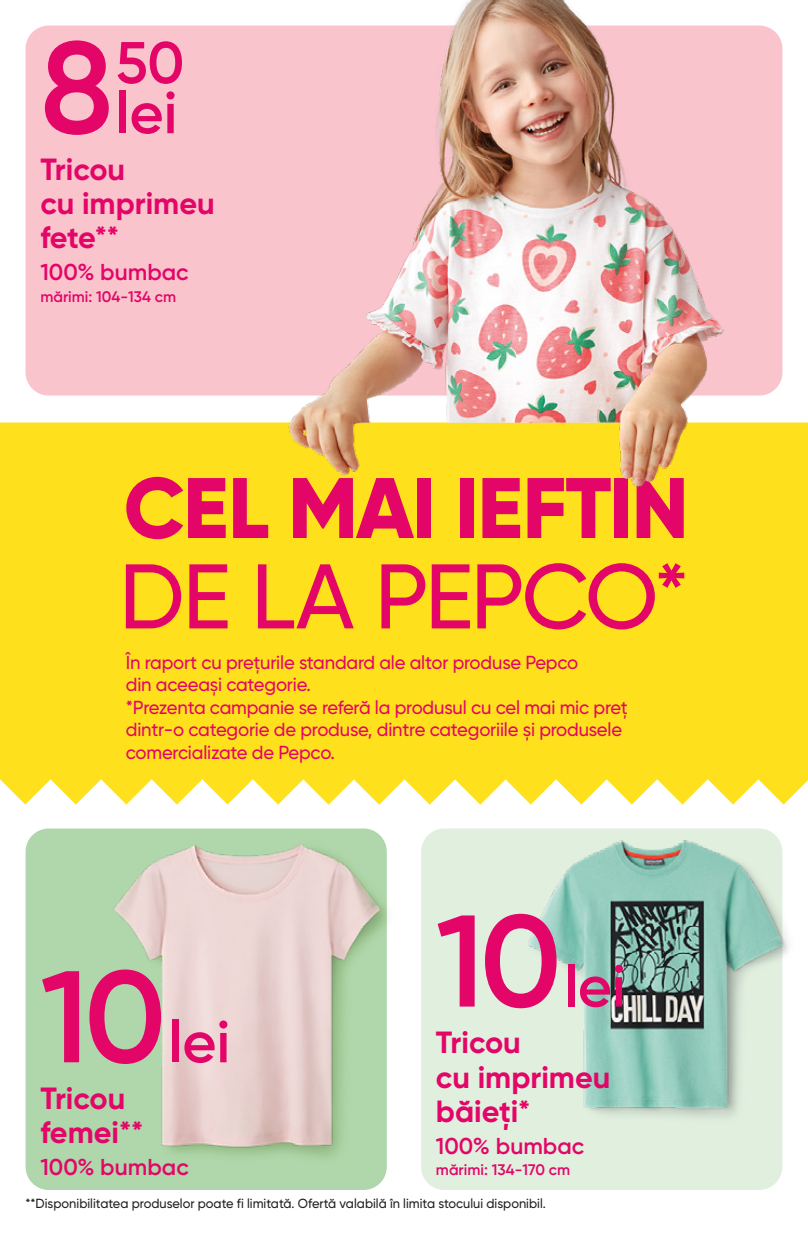
<style>
.page{position:relative;width:808px;height:1234px;background:#fff}
.page>*{position:absolute;margin:0;border:0;box-sizing:border-box;transform-origin:0 0}
.t1{font:500 91.35px "Gilroy";letter-spacing:-.03em;color:#e30567}
.t2{font:800 85.65px "Gilroy";letter-spacing:-.02em;color:#e30567}
.t3{font:600 58.65px/50.1px "Gilroy";color:#e30567;text-align:right}
.t4{font:700 30.6px/34.2px "Gilroy";color:#e30567}
.t5{font:600 22.95px "Gilroy";color:#e30567}
.t6{font:500 18.9px/22.6px "Gilroy";letter-spacing:-.01em;color:#e30567}
.t7{font:600 15.3px "Gilroy";color:#e30567}
.t8{font:500 13.2px "Gilroy";color:#231f20}
.s1{font-size:130.05px}
</style>
<div class="page">
<div style="left:421px;top:828px;width:361px;height:361px;background:#e1efdf;border-radius:23px"></div>
<div style="left:26px;top:828px;width:361px;height:361px;background:#b0d6ab;border-radius:23px"></div>
<div style="left:0;top:422px;width:808px;height:382px;background:#fee11c"></div>
<div style="left:26px;top:26px;width:756px;height:369px;background:#f9c4cc;border-radius:23px"></div>
<img style="left:509px;top:828px;width:280px;height:348px">
<img style="left:113px;top:833px;width:276px;height:349px">
<img style="left:0;top:353px;width:1px;height:424px">
<img style="left:272px;top:0;width:462px;height:489px">
<h3 class="t3" style="left:40px;top:37px;width:145px"><span class="s1">8</span>50 lei</h3>
<h3 class="t4" style="left:40px;top:152px;width:176px">Tricou<br>cu imprimeu fete**</h3>
<p class="t5" style="left:40px;top:258px;width:150px">100% bumbac</p>
<p class="t7" style="left:40px;top:287px;width:137px">mărimi: 104-134 cm</p>
<h2 class="t2" style="left:124px;top:454px;width:566px">CEL MAI IEFTIN</h2>
<h1 class="t1" style="left:119px;top:540px;width:572px">DE LA PEPCO*</h1>
<p class="t6" style="left:126px;top:650px;width:503px">În raport cu prețurile standard ale altor produse Pepco<br>din aceeași categorie.<br>*Prezenta campanie se referă la produsul cu cel mai mic preț dintr-o categorie de produse, dintre categoriile și produsele comercializate de Pepco.</p>
<h3 class="t3" style="left:40px;top:1015px;width:191px"><span class="s1">10</span>lei</h3>
<h3 class="t4" style="left:40px;top:1080px;width:104px">Tricou femei**</h3>
<p class="t5" style="left:40px;top:1152px;width:150px">100% bumbac</p>
<h3 class="t3" style="left:436px;top:960px;width:191px"><span class="s1">10</span>lei</h3>
<h3 class="t4" style="left:436px;top:1025px;width:176px">Tricou<br>cu imprimeu băieți*</h3>
<p class="t5" style="left:436px;top:1130px;width:150px">100% bumbac</p>
<p class="t7" style="left:436px;top:1159px;width:136px">mărimi: 134-170 cm</p>
<p class="t8" style="left:26px;top:1195px;width:522px">**Disponibilitatea produselor poate fi limitată. Ofertă valabilă în limita stocului disponibil.</p>
</div>
